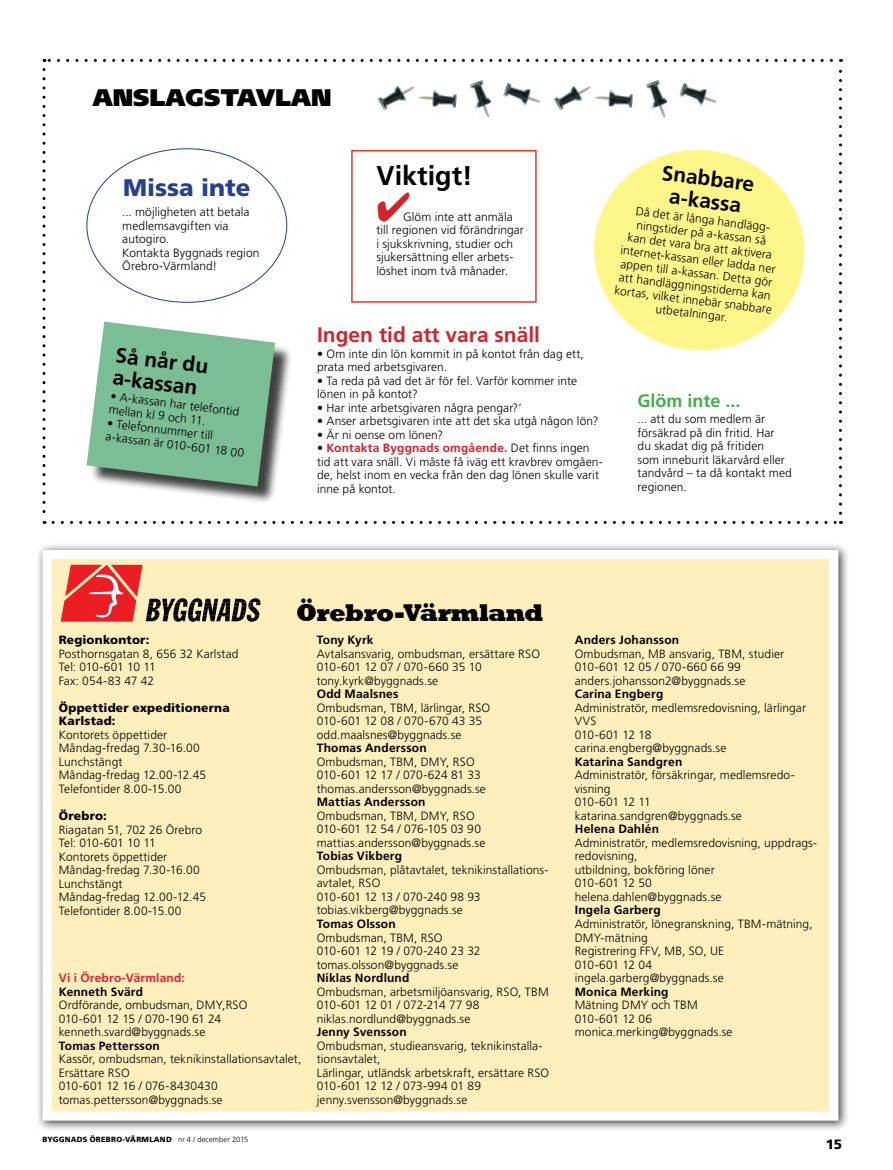
<style>
.page{position:relative;width:893px;height:1170px;background:#fff}
.page>*{position:absolute;margin:0;border:0;box-sizing:border-box;transform-origin:0 0}
.t1{font:700 27px "Frutiger";color:#000}
.t2{font:800 24.9px "Rockwell";letter-spacing:-.02em;color:#000}
.t3{font:900 24px "Frutiger";color:#000}
.t4{font:900 24px "Frutiger";color:#25408f}
.t5{font:700 21px/22.5px "Frutiger";color:#000;text-align:center}
.t6{font:700 21px "Frutiger";color:#d2232a}
.t7{font:700 18px "Frutiger";color:#41ad49}
.t8{font:900 13.5px "Frutiger";color:#000}
.t9{font:300 12px/13.5px "Frutiger";letter-spacing:.005em;color:#000}
.t10{font:700 12px "Frutiger";letter-spacing:.015em;color:#000}
.t11{font:900 12px/13.5px "Frutiger";letter-spacing:.015em;color:#000}
.t12{font:700 12px "Frutiger";letter-spacing:.015em;color:#ed1b35}
.t13{font:900 7.5px "Frutiger";letter-spacing:.03em;color:#000}
.s1{color:#d2232a}
.s2{font-weight:700;color:#d2232a}
.s3{font-weight:300}
</style>
<div class="page">
<svg style="left:43px;top:69px;width:3px;height:455px"></svg>
<svg style="left:53px;top:521px;width:788px;height:3px"></svg>
<svg style="left:839px;top:59px;width:3px;height:454px"></svg>
<svg style="left:44px;top:59px;width:787px;height:3px"></svg>
<div style="left:35px;top:542px;width:814px;height:589px;background:#000;opacity:.75"></div>
<div style="left:43px;top:550px;width:795px;height:570px;background:#ffefbd;border:9px solid #fff"></div>
<svg style="left:61px;top:564px;width:199px;height:57px"></svg>
<svg style="left:594px;top:150px;width:211px;height:201px;fill:#fff689"></svg>
<img style="left:378px;top:86px;width:36px;height:25px">
<img style="left:419px;top:89px;width:38px;height:19px">
<img style="left:469px;top:80px;width:23px;height:38px">
<img style="left:503px;top:83px;width:38px;height:23px">
<img style="left:554px;top:86px;width:37px;height:25px">
<img style="left:595px;top:89px;width:38px;height:19px">
<img style="left:646px;top:80px;width:22px;height:38px">
<img style="left:679px;top:82px;width:38px;height:24px">
<div style="left:89px;top:324px;width:204px;height:180px;background:#000;opacity:.75"></div>
<svg style="left:87px;top:321px;width:188px;height:165px;background:#87bc9b"></svg>
<div style="left:351px;top:150px;width:186px;height:153px;border:2px solid #ee3524"></div>
<h3 class="t3" style="left:93px;top:83px;width:165px">ANSLAGSTAVLA</h3>
<h3 class="t3" style="left:311px;top:83px;width:22px">N</h3>
<h3 class="t4" style="left:123px;top:173px;width:129px">Missa inte</h3>
<p class="t9" style="left:122px;top:205px;width:139px">... möjligheten att betala medlemsavgiften via autogiro.<br>Kontakta Byggnads region<br>Örebro-Värmland!</p>
<h3 class="t5" style="left:117px;top:343px;width:95px;text-align:left;rotate:7deg">Så når du a-kassan</h3>
<p class="t9" style="left:111px;top:389px;width:131px;rotate:7deg">• A-kassan har telefontid mellan kl 9 och 11.</p>
<p class="t9" style="left:108px;top:416px;width:141px;rotate:7deg">• Telefonnummer till a-kassan är 010-601 18 00</p>
<h1 class="t1" style="left:376px;top:160px;width:98px">Viktigt!</h1>
<p class="t9" style="left:376px;top:210px;width:149px"><span class="s1">✔</span>Glöm inte att anmäla till regionen vid förändringar i sjukskrivning, studier och sjukersättning eller arbets&shy;löshet inom två månader.</p>
<h3 class="t6" style="left:317px;top:322px;width:224px">Ingen tid att vara snäll</h3>
<p class="t9" style="left:317px;top:346px;width:268px">• Om inte din lön kommit in på kontot från dag ett, prata med arbetsgivaren.</p>
<p class="t9" style="left:317px;top:373px;width:261px">• Ta reda på vad det är för fel. Varför kommer inte lönen in på kontot?</p>
<p class="t9" style="left:317px;top:400px;width:206px">• Har inte arbetsgivaren några pengar?’</p>
<p class="t9" style="left:317px;top:414px;width:283px">• Anser arbetsgivaren inte att det ska utgå någon lön?</p>
<p class="t9" style="left:317px;top:427px;width:127px">• Är ni oense om lönen?</p>
<p class="t9" style="left:317px;top:441px;width:287px">• <span class="s2">Kontakta Byggnads omgående.</span> Det finns ingen tid att vara snäll. Vi måste få iväg ett kravbrev omgåen&shy;de, helst inom en vecka från den dag lönen skulle varit inne på kontot.</p>
<h3 class="t5" style="left:663px;top:161px;width:94px;rotate:7deg">Snabbare a-kassa</h3>
<p class="t9" style="left:625px;top:203px;width:160px;text-align:center;rotate:7deg">Då det är långa handlägg&shy;ningstider på a-kassan så<br>kan det vara bra att aktivera internet-kassan eller ladda ner appen till a-kassan. Detta gör att handläggningstiderna kan kortas, vilket innebär snabbare utbetalningar.</p>
<h3 class="t7" style="left:638px;top:390px;width:105px">Glöm inte ...</h3>
<p class="t9" style="left:638px;top:412px;width:156px">... att du som medlem är försäkrad på din fritid. Har<br>du skadat dig på fritiden<br>som inneburit läkarvård eller tandvård – ta då kontakt med regionen.</p>
<h2 class="t2" style="left:296px;top:598px;width:249px">Örebro-Värmland</h2>
<p class="t11" style="left:59px;top:633px;width:92px">Regionkontor:</p>
<p class="t9" style="left:59px;top:647px;width:181px">Posthornsgatan 8, 656 32 Karlstad<br>Tel: 010-601 10 11<br>Fax: 054-83 47 42</p>
<p class="t11" style="left:59px;top:700px;width:172px">Öppettider expeditionerna<br>Karlstad:</p>
<p class="t9" style="left:59px;top:728px;width:149px">Kontorets öppettider<br>Måndag-fredag 7.30-16.00<br>Lunchstängt<br>Måndag-fredag 12.00-12.45<br>Telefontider 8.00-15.00</p>
<p class="t11" style="left:59px;top:808px;width:50px">Örebro:</p>
<p class="t9" style="left:59px;top:822px;width:149px">Riagatan 51, 702 26 Örebro<br>Tel: 010-601 10 11<br>Kontorets öppettider<br>Måndag-fredag 7.30-16.00<br>Lunchstängt<br>Måndag-fredag 12.00-12.45<br>Telefontider 8.00-15.00</p>
<p class="t12" style="left:59px;top:970px;width:128px">Vi i Örebro-Värmland:</p>
<p class="t10" style="left:59px;top:984px;width:86px">Kenneth Svärd</p>
<p class="t9" style="left:59px;top:998px;width:190px">Ordförande, ombudsman, DMY,RSO<br>010-601 12 15 / 070-190 61 24 kenneth.svard@byggnads.se</p>
<p class="t10" style="left:59px;top:1038px;width:103px">Tomas Pettersson</p>
<p class="t9" style="left:59px;top:1052px;width:244px">Kassör, ombudsman, teknikinstallationsavtalet,<br>Ersättare RSO<br>010-601 12 16 / 076-8430430 tomas.pettersson@byggnads.se</p>
<p class="t13" style="left:43px;top:1134px;width:207px">BYGGNADS ÖREBRO-VÄRMLAND <span class="s3">nr 4 / december 2015</span></p>
<p class="t10" style="left:317px;top:633px;width:58px">Tony Kyrk</p>
<p class="t9" style="left:317px;top:647px;width:225px">Avtalsansvarig, ombudsman, ersättare RSO<br>010-601 12 07 / 070-660 35 10 tony.kyrk@byggnads.se</p>
<p class="t10" style="left:317px;top:687px;width:83px">Odd Maalsnes</p>
<p class="t9" style="left:317px;top:701px;width:175px">Ombudsman, TBM, lärlingar, RSO<br>010-601 12 08 / 070-670 43 35 odd.maalsnes@byggnads.se</p>
<p class="t10" style="left:317px;top:741px;width:111px">Thomas Andersson</p>
<p class="t9" style="left:317px;top:755px;width:171px">Ombudsman, TBM, DMY, RSO<br>010-601 12 17 / 070-624 81 33 thomas.andersson@byggnads.se</p>
<p class="t10" style="left:317px;top:795px;width:110px">Mattias Andersson</p>
<p class="t9" style="left:317px;top:809px;width:170px">Ombudsman, TBM, DMY, RSO<br>010-601 12 54 / 076-105 03 90 mattias.andersson@byggnads.se</p>
<p class="t10" style="left:317px;top:849px;width:87px">Tobias Vikberg</p>
<p class="t9" style="left:317px;top:863px;width:232px">Ombudsman, plåtavtalet, teknikinstallations&shy;avtalet, RSO<br>010-601 12 13 / 070-240 98 93 tobias.vikberg@byggnads.se</p>
<p class="t10" style="left:317px;top:916px;width:80px">Tomas Olsson</p>
<p class="t9" style="left:317px;top:930px;width:165px">Ombudsman, TBM, RSO<br>010-601 12 19 / 070-240 23 32 tomas.olsson@byggnads.se</p>
<p class="t10" style="left:317px;top:970px;width:94px">Niklas Nordlund</p>
<p class="t9" style="left:317px;top:984px;width:233px">Ombudsman, arbetsmiljöansvarig, RSO, TBM<br>010-601 12 01 / 072-214 77 98 niklas.nordlund@byggnads.se</p>
<p class="t10" style="left:317px;top:1024px;width:91px">Jenny Svensson</p>
<p class="t9" style="left:317px;top:1038px;width:234px">Ombudsman, studieansvarig, teknikinstalla&shy;tionsavtalet,<br>Lärlingar, utländsk arbetskraft, ersättare RSO 010-601 12 12 / 073-994 01 89 jenny.svensson@byggnads.se</p>
<p class="t10" style="left:575px;top:633px;width:106px">Anders Johansson</p>
<p class="t9" style="left:575px;top:647px;width:211px">Ombudsman, MB ansvarig, TBM, studier<br>010-601 12 05 / 070-660 66 99 anders.johansson2@byggnads.se</p>
<p class="t10" style="left:575px;top:687px;width:90px">Carina Engberg</p>
<p class="t9" style="left:575px;top:701px;width:233px">Administratör, medlemsredovisning, lärlingar<br>VVS<br>010-601 12 18 carina.engberg@byggnads.se</p>
<p class="t10" style="left:575px;top:754px;width:109px">Katarina Sandgren</p>
<p class="t9" style="left:575px;top:768px;width:220px">Administratör, försäkringar, medlemsredo&shy;visning<br>010-601 12 11 katarina.sandgren@byggnads.se</p>
<p class="t10" style="left:575px;top:822px;width:86px">Helena Dahlén</p>
<p class="t9" style="left:575px;top:836px;width:244px">Administratör, medlemsredovisning, uppdrags&shy;redovisning,<br>utbildning, bokföring löner<br>010-601 12 50<br>helena.dahlen@byggnads.se</p>
<p class="t10" style="left:575px;top:903px;width:88px">Ingela Garberg</p>
<p class="t9" style="left:575px;top:917px;width:239px">Administratör, lönegranskning, TBM-mätning,<br>DMY-mätning<br>Registrering FFV, MB, SO, UE<br>010-601 12 04<br>ingela.garberg@byggnads.se</p>
<p class="t10" style="left:575px;top:984px;width:95px">Monica Merking</p>
<p class="t9" style="left:575px;top:998px;width:159px">Mätning DMY och TBM<br>010-601 12 06 monica.merking@byggnads.se</p>
<p class="t8" style="left:826px;top:1135px;width:18px">15</p>
</div>
